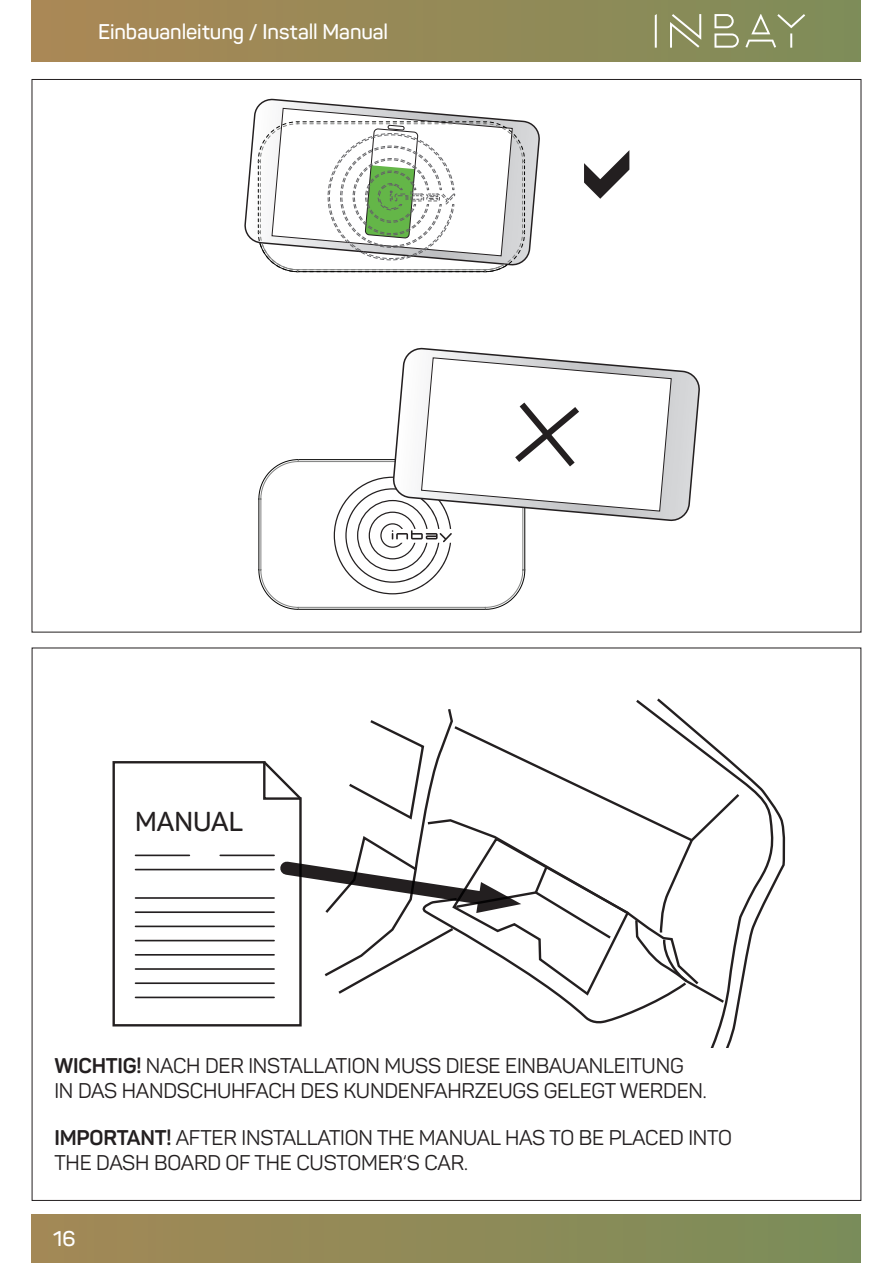
<style>
.page{position:relative;width:893px;height:1263px;background:#fff}
.page>*{position:absolute;margin:0;border:0;box-sizing:border-box;transform-origin:0 0}
.t1{font:600 27px "Panton";color:#231f20}
.t2{font:21px/25.2px "Panton";letter-spacing:-.01em;color:#231f20}
.t3{font:600 21px "Panton";letter-spacing:-.005em;color:#fff}
.s1{font-weight:700}
</style>
<div class="page">
<div style="left:32px;top:1215px;width:861px;height:48px;background:linear-gradient(to right,#a38856,#798d59)"></div>
<div style="left:32px;top:0;width:861px;height:62px;background:linear-gradient(to right,#ab8755,#7d8d59)"></div>
<svg style="left:655px;top:14px;width:150px;height:34px;background:#989d72"></svg>
<div style="left:861px;top:0;width:32px;height:1263px;background:#fff"></div>
<svg style="left:657px;top:698px;width:129px;height:349px"></svg>
<svg style="left:112px;top:761px;width:149px;height:266px"></svg>
<svg style="left:261px;top:706px;width:481px;height:328px"></svg>
<hr style="left:136px;top:854px;width:53px;height:2px;background:#231f20">
<hr style="left:220px;top:854px;width:54px;height:2px;background:#231f20">
<hr style="left:136px;top:869px;width:138px;height:1px;background:#231f20">
<hr style="left:136px;top:897px;width:138px;height:2px;background:#231f20">
<hr style="left:136px;top:911px;width:138px;height:2px;background:#231f20">
<hr style="left:136px;top:925px;width:138px;height:2px;background:#231f20">
<hr style="left:136px;top:940px;width:138px;height:1px;background:#231f20">
<hr style="left:136px;top:954px;width:138px;height:2px;background:#231f20">
<hr style="left:136px;top:968px;width:138px;height:2px;background:#231f20">
<hr style="left:136px;top:982px;width:138px;height:2px;background:#231f20">
<hr style="left:136px;top:996px;width:138px;height:2px;background:#231f20">
<svg style="left:244px;top:99px;width:296px;height:161px"></svg>
<svg style="left:258px;top:108px;width:267px;height:164px"></svg>
<svg style="left:405px;top:348px;width:295px;height:173px"></svg>
<svg style="left:258px;top:357px;width:414px;height:253px"></svg>
<p class="t3" style="left:98px;top:18px;width:292px">Einbauanleitung / Install Manual</p>
<p class="t1" style="left:135px;top:805px;width:109px">MANUAL</p>
<p class="t2" style="left:54px;top:1052px;width:654px"><span class="s1">WICHTIG!</span> NACH DER INSTALLATION MUSS DIESE EINBAUANLEITUNG<br>IN DAS HANDSCHUHFACH DES KUNDENFAHRZEUGS GELEGT WERDEN.</p>
<p class="t2" style="left:54px;top:1124px;width:679px"><span class="s1">IMPORTANT!</span> AFTER INSTALLATION THE MANUAL HAS TO BE PLACED INTO<br>THE DASH BOARD OF THE CUSTOMER‘S CAR.</p>
<p class="t3" style="left:53px;top:1225px;width:24px">16</p>
</div>
